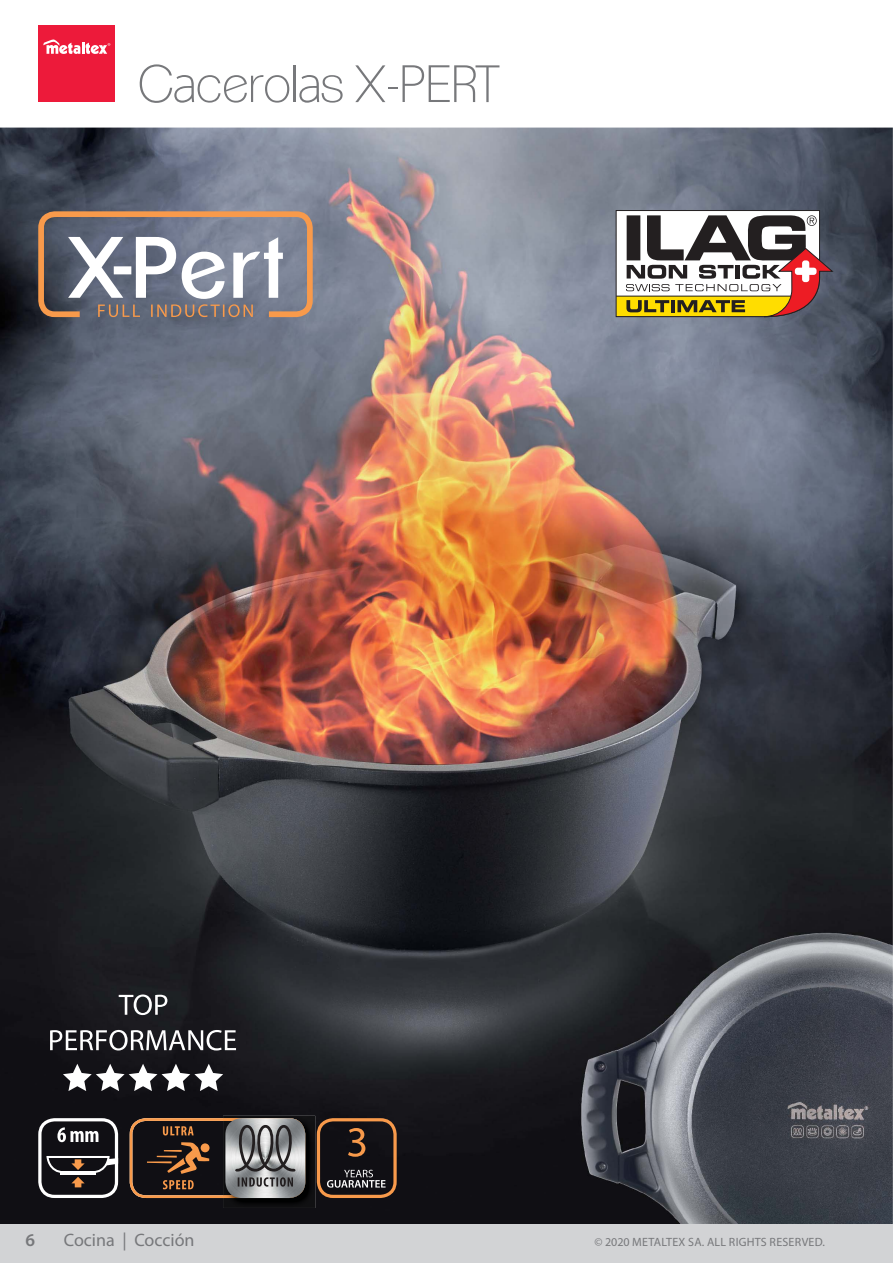
<style>
.page{position:relative;width:893px;height:1263px;background:#fff}
.page>*{position:absolute;margin:0;border:0;box-sizing:border-box;transform-origin:0 0}
.t1{font:51px "Blevio";color:#77787b}
.t2{font:18px "Myriad Pro";color:#77787b}
.t3{font:600 18px "Myriad Pro";color:#77787b}
.t4{font:12px "Myriad Pro";letter-spacing:.02em;color:#77787b}
</style>
<div class="page">
<img style="left:0;top:128px;width:893px;height:1097px">
<div style="left:38px;top:26px;width:77px;height:76px;background:#ed1a3a"></div>
<svg style="left:43px;top:39px;width:67px;height:15px"></svg>
<div style="left:0;top:1225px;width:893px;height:38px;background:#d2d3d5"></div>
<div style="left:317px;top:1118px;width:80px;height:80px;border:3px solid #f89a4b;border-radius:15px"></div>
<svg style="left:327px;top:1170px;width:59px;height:18px"></svg>
<svg style="left:348px;top:1128px;width:17px;height:29px"></svg>
<svg style="left:57px;top:1127px;width:41px;height:15px"></svg>
<svg style="left:45px;top:1155px;width:69px;height:32px"></svg>
<div style="left:38px;top:1118px;width:80px;height:80px;border:3px solid #fff;border-radius:15px"></div>
<img style="left:223px;top:1116px;width:92px;height:92px">
<svg style="left:130px;top:1118px;width:175px;height:80px;background:#655a54"></svg>
<svg style="left:63px;top:1064px;width:160px;height:27px"></svg>
<svg style="left:119px;top:994px;width:48px;height:21px"></svg>
<svg style="left:50px;top:1030px;width:186px;height:20px"></svg>
<div style="left:38px;top:211px;width:275px;height:106px;border:6px solid #f89a4b;border-radius:14px"></div>
<svg style="left:68px;top:237px;width:215px;height:80px"></svg>
<svg style="left:615px;top:210px;width:220px;height:108px"></svg>
<h1 class="t1" style="left:138px;top:65px;width:361px">Cacerolas X-PERT</h1>
<h2 class="t3" style="left:26px;top:1229px;width:11px">6</h2>
<h2 class="t2" style="left:64px;top:1233px;width:132px">Cocina | Cocción</h2>
<p class="t4" style="left:594px;top:1237px;width:232px">© 2020 METALTEX SA. ALL RIGHTS RESERVED.</p>
</div>
